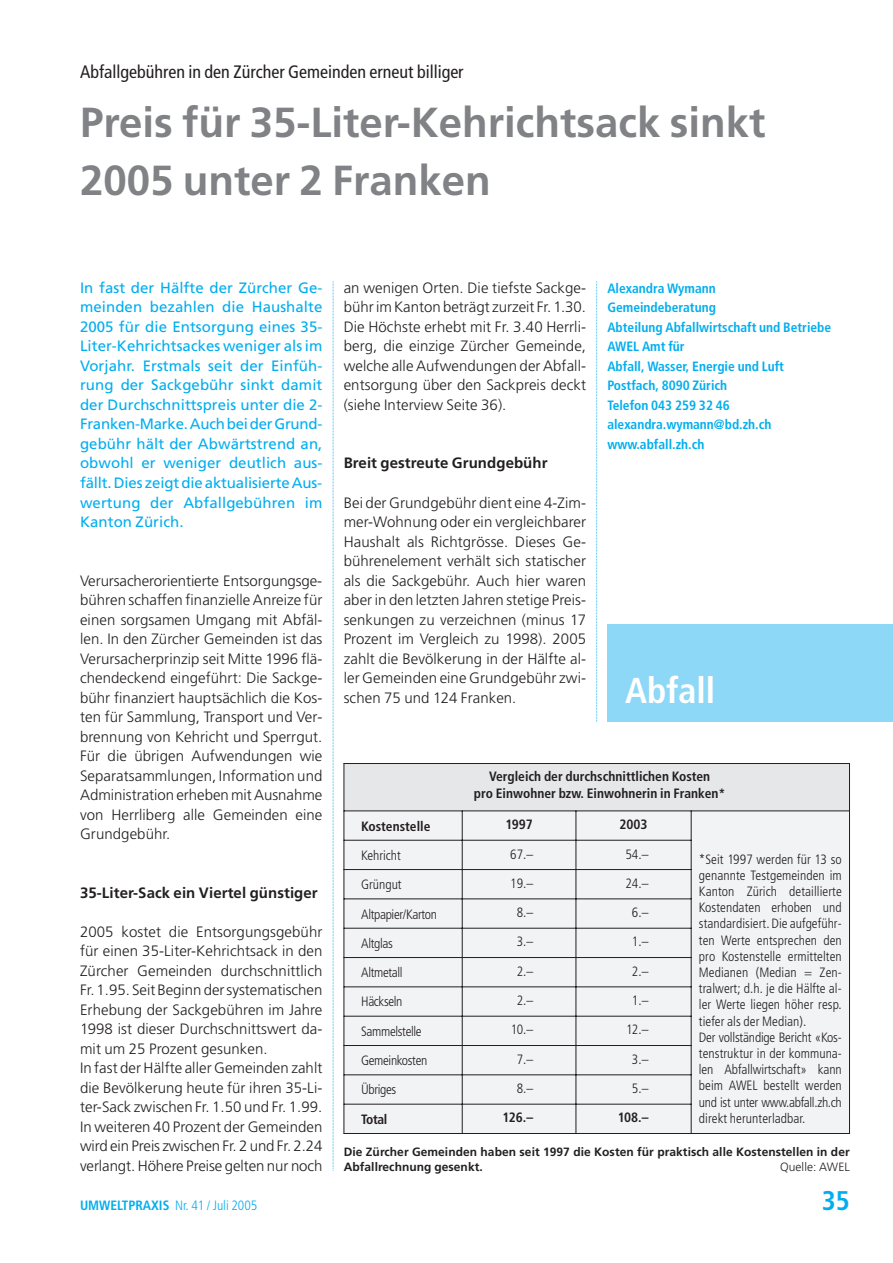
<style>
.page{position:relative;width:893px;height:1263px;background:#fff}
.page>*{position:absolute;margin:0;border:0;box-sizing:border-box;transform-origin:0 0}
.t1{font:700 42px/58.5px "Frutiger";color:#808285}
.t2{font:700 condensed 36px "Frutiger";color:#fff}
.t3{font:700 condensed 27px "Frutiger";color:#00aeef}
.t4{font:condensed 18px "Frutiger";color:#231f20}
.t5{font:300 15px/19.5px "Frutiger";letter-spacing:.005em;color:#231f20;text-align:justify}
.t6{font:15px/19.5px "Frutiger";letter-spacing:.005em;color:#00aeef;text-align:justify}
.t7{font:700 15px "Frutiger";letter-spacing:.005em;color:#231f20}
.t8{font:300 condensed 13.5px/16.2px "Frutiger";letter-spacing:.005em;color:#231f20}
.t9{font:700 condensed 13.5px/19.5px "Frutiger";color:#00aeef}
.t10{font:700 condensed 13.5px/16.2px "Frutiger";color:#231f20;text-align:center}
.t11{font:300 condensed 13.5px "Frutiger";letter-spacing:-.025em;color:#231f20}
.t12{font:300 condensed 13.5px "Frutiger";color:#00aeef}
.t13{font:700 12px/15px "Frutiger";letter-spacing:.005em;color:#231f20}
.t14{font:300 12px "Frutiger";letter-spacing:.005em;color:#231f20}
.s1{font-weight:700}
</style>
<div class="page">
<svg style="left:332px;top:281px;width:561px;height:890px"></svg>
<p class="t4" style="left:80px;top:65px;width:385px">Abfallgebühren in den Zürcher Gemeinden erneut billiger</p>
<h1 class="t1" style="left:80px;top:96px;width:687px">Preis für 35-Liter-Kehrichtsack sinkt<br>2005 unter 2 Franken</h1>
<p class="t6" style="left:80px;top:279px;width:244px">In fast der Hälfte der Zürcher Ge&shy;meinden bezahlen die Haushalte 2005 für die Entsorgung eines 35- Liter-Kehrichtsackes weniger als im Vorjahr. Erstmals seit der Einfüh&shy;rung der Sackgebühr sinkt damit der Durchschnittspreis unter die 2- Franken-Marke. Auch bei der Grund&shy;gebühr hält der Abwärtstrend an, obwohl er weniger deutlich aus&shy;fällt. Dies zeigt die aktualisierte Aus&shy;wertung der Abfallgebühren im Kanton Zürich.</p>
<p class="t5" style="left:80px;top:572px;width:244px">Verursacherorientierte Entsorgungsge&shy;bühren schaffen finanzielle Anreize für einen sorgsamen Umgang mit Abfäl&shy;len. In den Zürcher Gemeinden ist das Verursacherprinzip seit Mitte 1996 flä&shy;chendeckend eingeführt: Die Sackge&shy;bühr finanziert hauptsächlich die Kos&shy;ten für Sammlung, Transport und Ver&shy;brennung von Kehricht und Sperrgut.<br>Für die übrigen Aufwendungen wie Separatsammlungen, Information und Administration erheben mit Ausnahme von Herrliberg alle Gemeinden eine Grundgebühr.</p>
<p class="t7" style="left:80px;top:886px;width:239px">35-Liter-Sack ein Viertel günstiger</p>
<p class="t5" style="left:80px;top:923px;width:244px;text-align:left">2005 kostet die Entsorgungsgebühr für einen 35-Liter-Kehrichtsack in den Zürcher Gemeinden durchschnittlich Fr. 1.95. Seit Beginn der systematischen Erhebung der Sackgebühren im Jahre 1998 ist dieser Durchschnittswert da&shy;mit um 25 Prozent gesunken.<br>In fast der Hälfte aller Gemeinden zahlt die Bevölkerung heute für ihren 35-Li&shy;ter-Sack zwischen Fr. 1.50 und Fr. 1.99.<br>In weiteren 40 Prozent der Gemeinden wird ein Preis zwischen Fr. 2 und Fr. 2.24 verlangt. Höhere Preise gelten nur noch</p>
<p class="t5" style="left:344px;top:279px;width:244px">an wenigen Orten. Die tiefste Sackge&shy;bühr im Kanton beträgt zurzeit Fr. 1.30.<br>Die Höchste erhebt mit Fr. 3.40 Herrli&shy;berg, die einzige Zürcher Gemeinde, welche alle Aufwendungen der Abfall&shy;entsorgung über den Sackpreis deckt (siehe Interview Seite 36).</p>
<p class="t7" style="left:344px;top:457px;width:205px">Breit gestreute Grundgebühr</p>
<p class="t5" style="left:344px;top:494px;width:244px">Bei der Grundgebühr dient eine 4-Zim&shy;mer-Wohnung oder ein vergleichbarer Haushalt als Richtgrösse. Dieses Ge&shy;bührenelement verhält sich statischer als die Sackgebühr. Auch hier waren aber in den letzten Jahren stetige Preis&shy;senkungen zu verzeichnen (minus 17<br>Prozent im Vergleich zu 1998). 2005 zahlt die Bevölkerung in der Hälfte al&shy;ler Gemeinden eine Grundgebühr zwi&shy;schen 75 und 124 Franken.</p>
<p class="t9" style="left:607px;top:280px;width:225px">Alexandra Wymann<br>Gemeindeberatung<br>Abteilung Abfallwirtschaft und Betriebe<br>AWEL Amt für<br>Abfall, Wasser, Energie und Luft<br>Postfach, 8090 Zürich<br>Telefon 043 259 32 46 alexandra.wymann@bd.zh.ch www.abfall.zh.ch</p>
<h2 class="t2" style="left:625px;top:675px;width:91px">Abfall</h2>
<p class="t10" style="left:474px;top:770px;width:253px">Vergleich der durchschnittlichen Kosten<br>pro Einwohner bzw. Einwohnerin in Franken*</p>
<p class="t10" style="left:361px;top:819px;width:71px">Kostenstelle</p>
<p class="t10" style="left:505px;top:817px;width:29px">1997</p>
<p class="t10" style="left:619px;top:817px;width:30px">2003</p>
<p class="t8" style="left:361px;top:848px;width:41px">Kehricht</p>
<p class="t8" style="left:510px;top:847px;width:24px">67.–</p>
<p class="t8" style="left:625px;top:847px;width:24px">54.–</p>
<p class="t8" style="left:361px;top:877px;width:42px">Grüngut</p>
<p class="t8" style="left:510px;top:876px;width:24px">19.–</p>
<p class="t8" style="left:625px;top:876px;width:24px">24.–</p>
<p class="t11" style="left:361px;top:908px;width:77px">Altpapier/Karton</p>
<p class="t8" style="left:517px;top:905px;width:18px">8.–</p>
<p class="t8" style="left:632px;top:905px;width:18px">6.–</p>
<p class="t11" style="left:361px;top:938px;width:33px">Altglas</p>
<p class="t8" style="left:517px;top:935px;width:18px">3.–</p>
<p class="t8" style="left:632px;top:935px;width:18px">1.–</p>
<p class="t11" style="left:361px;top:967px;width:43px">Altmetall</p>
<p class="t8" style="left:517px;top:964px;width:18px">2.–</p>
<p class="t8" style="left:632px;top:964px;width:18px">2.–</p>
<p class="t11" style="left:361px;top:996px;width:43px">Häckseln</p>
<p class="t8" style="left:517px;top:993px;width:18px">2.–</p>
<p class="t8" style="left:632px;top:993px;width:18px">1.–</p>
<p class="t11" style="left:361px;top:1026px;width:62px">Sammelstelle</p>
<p class="t8" style="left:511px;top:1023px;width:24px">10.–</p>
<p class="t8" style="left:626px;top:1023px;width:24px">12.–</p>
<p class="t11" style="left:361px;top:1055px;width:68px">Gemeinkosten</p>
<p class="t8" style="left:517px;top:1052px;width:18px">7.–</p>
<p class="t8" style="left:632px;top:1052px;width:18px">3.–</p>
<p class="t11" style="left:361px;top:1084px;width:37px">Übriges</p>
<p class="t8" style="left:517px;top:1081px;width:18px">8.–</p>
<p class="t8" style="left:632px;top:1081px;width:18px">5.–</p>
<p class="t10" style="left:361px;top:1112px;width:28px">Total</p>
<p class="t10" style="left:503px;top:1111px;width:32px">126.–</p>
<p class="t10" style="left:618px;top:1111px;width:32px">108.–</p>
<p class="t8" style="left:699px;top:852px;width:144px">*Seit 1997 werden für 13 so genannte Testgemeinden im<br>Kanton Zürich detaillierte<br>Kostendaten erhoben und standardisiert. Die aufgeführ&shy;ten Werte entsprechen den pro Kostenstelle ermittelten<br>Medianen (Median = Zen&shy;tralwert; d.h. je die Hälfte al&shy;ler Werte liegen höher resp. tiefer als der Median).<br>Der vollständige Bericht «Kos&shy;tenstruktur in der kommuna&shy;len Abfallwirtschaft» kann beim AWEL bestellt werden und ist unter www.abfall.zh.ch direkt herunterladbar.</p>
<p class="t13" style="left:344px;top:1145px;width:508px">Die Zürcher Gemeinden haben seit 1997 die Kosten für praktisch alle Kostenstellen in der<br>Abfallrechnung gesenkt.</p>
<p class="t14" style="left:780px;top:1162px;width:71px">Quelle: AWEL</p>
<p class="t12" style="left:80px;top:1199px;width:179px"><span class="s1">UMWELTPRAXIS</span> Nr. 41 / Juli 2005</p>
<h3 class="t3" style="left:822px;top:1189px;width:30px">35</h3>
</div>
